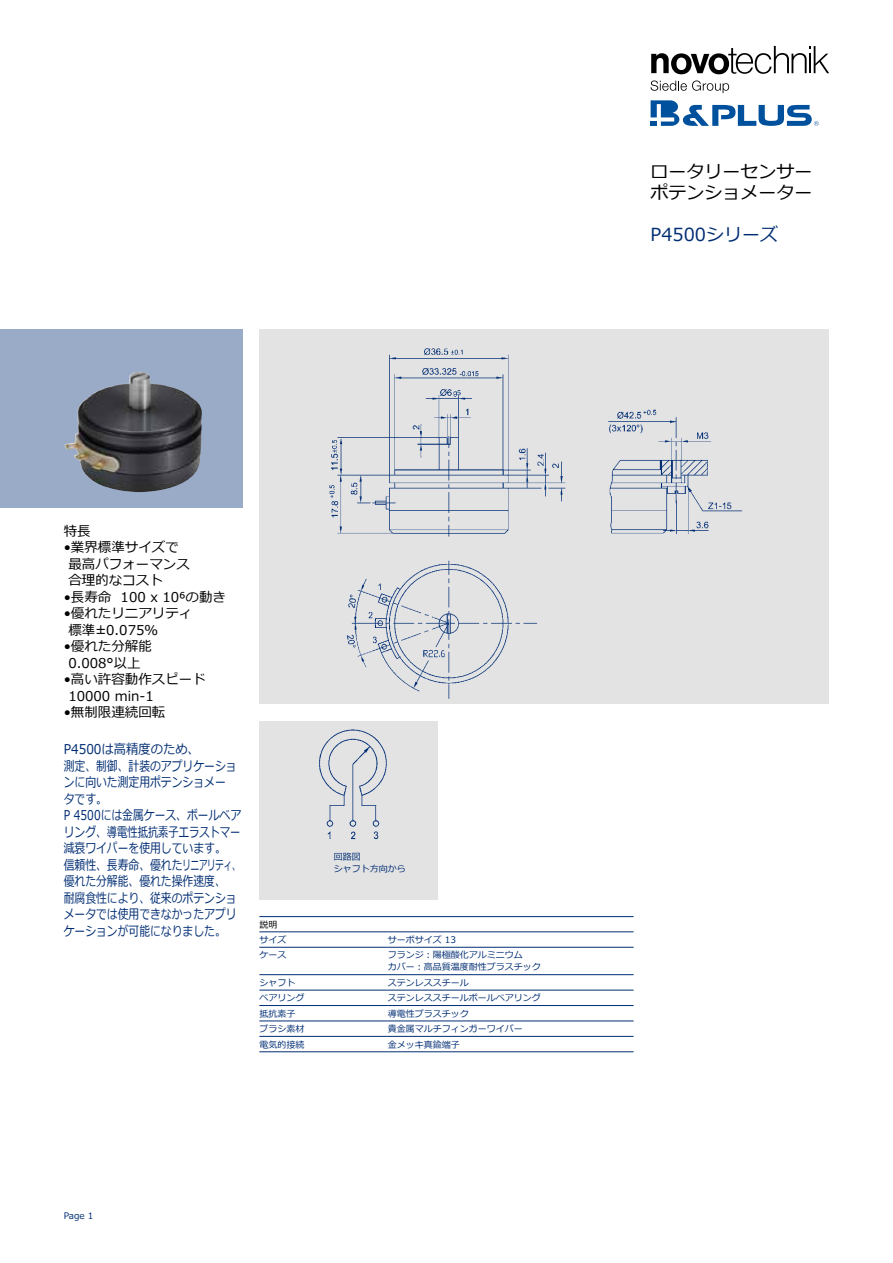
<style>
.page{position:relative;width:893px;height:1263px;background:#fff}
.page>*{position:absolute;margin:0;border:0;box-sizing:border-box;transform-origin:0 0}
.t1{font:18px/21px "Meiryo";color:#000}
.t2{font:18px "Meiryo";color:#002d73}
.t3{font:13.5px/16.5px "Meiryo";color:#002d73;scale:.91 1}
.t4{font:13.5px/16.5px "Meiryo";color:#000}
.t5{font:9px/12px "Meiryo";color:#002d73}
.t6{font:9px "Meiryo";color:#000}
</style>
<div class="page">
<div style="left:0;top:330px;width:242px;height:178px;background:#99abc7"></div>
<img style="left:65px;top:372px;width:137px;height:120px">
<hr style="left:259px;top:916px;width:375px;height:1px;background:#002d73">
<hr style="left:259px;top:931px;width:129px;height:1px;background:#002d73">
<hr style="left:388px;top:931px;width:246px;height:1px;background:#002d73">
<hr style="left:259px;top:947px;width:129px;height:1px;background:#002d73">
<hr style="left:388px;top:947px;width:246px;height:1px;background:#002d73">
<hr style="left:259px;top:974px;width:129px;height:1px;background:#002d73">
<hr style="left:388px;top:974px;width:246px;height:1px;background:#002d73">
<hr style="left:259px;top:990px;width:129px;height:1px;background:#002d73">
<hr style="left:388px;top:990px;width:246px;height:1px;background:#002d73">
<hr style="left:259px;top:1005px;width:129px;height:1px;background:#002d73">
<hr style="left:388px;top:1005px;width:246px;height:1px;background:#002d73">
<hr style="left:259px;top:1021px;width:129px;height:1px;background:#002d73">
<hr style="left:388px;top:1021px;width:246px;height:1px;background:#002d73">
<hr style="left:259px;top:1036px;width:129px;height:1px;background:#002d73">
<hr style="left:388px;top:1036px;width:246px;height:1px;background:#002d73">
<hr style="left:259px;top:1051px;width:129px;height:1px;background:#002d73">
<hr style="left:388px;top:1051px;width:246px;height:1px;background:#002d73">
<div style="left:259px;top:330px;width:570px;height:374px;background:#e3e3e4"></div>
<img style="left:329px;top:348px;width:414px;height:351px">
<div style="left:259px;top:721px;width:179px;height:179px;background:#e3e3e4"></div>
<img style="left:319px;top:729px;width:68px;height:111px">
<svg style="left:651px;top:100px;width:168px;height:26px"></svg>
<svg style="left:651px;top:46px;width:178px;height:28px"></svg>
<svg style="left:651px;top:80px;width:78px;height:13px"></svg>
<h1 class="t1" style="left:651px;top:161px;width:163px">ロータリーセンサーポテンショメーター</h1>
<h1 class="t2" style="left:651px;top:221px;width:129px">P4500シリーズ</h1>
<p class="t4" style="left:64px;top:523px;width:28px">特長</p>
<p class="t4" style="left:68px;top:540px;width:123px;text-indent:-5px">•業界標準サイズで最高パフォーマンス合理的なコスト</p>
<p class="t4" style="left:64px;top:589px;width:164px">•長寿命 100 x 10⁶の動き</p>
<p class="t4" style="left:68px;top:606px;width:126px;text-indent:-5px">•優れたリニアリティ標準±0.075％</p>
<p class="t4" style="left:64px;top:639px;width:90px;text-align:center">•優れた分解能<br>0.008°以上</p>
<p class="t4" style="left:68px;top:672px;width:139px;text-indent:-5px">•高い許容動作スピード<br>10000 min-1</p>
<p class="t4" style="left:64px;top:705px;width:103px">•無制限連続回転</p>
<p class="t3" style="left:64px;top:742px;width:196px">P4500は高精度のため、<br>測定、制御、計装のアプリケーションに向いた測定用ポテンショメー<br>タです。<br>P 4500には金属ケース、ボールベアリング、導電性抵抗素子エラストマー減衰ワイパーを使用しています。<br>信頼性、長寿命、優れたリニアリティ、優れた分解能、優れた操作速度、<br>耐腐食性により、従来のポテンショメータでは使用できなかったアプリケーションが可能になりました。</p>
<p class="t5" style="left:334px;top:851px;width:73px">回路図<br>シャフト方向から</p>
<p class="t6" style="left:259px;top:918px;width:19px">説明</p>
<p class="t5" style="left:259px;top:934px;width:28px">サイズ</p>
<p class="t5" style="left:388px;top:934px;width:70px">サーボサイズ 13</p>
<p class="t5" style="left:259px;top:950px;width:28px">ケース</p>
<p class="t5" style="left:388px;top:950px;width:154px">フランジ：陽極酸化アルミニウム<br>カバー：高品質温度耐性プラスチック</p>
<p class="t5" style="left:259px;top:977px;width:37px">シャフト</p>
<p class="t5" style="left:388px;top:977px;width:82px">ステンレススチール</p>
<p class="t5" style="left:259px;top:992px;width:46px">ベアリング</p>
<p class="t5" style="left:388px;top:992px;width:154px">ステンレススチールボールベアリング</p>
<p class="t5" style="left:259px;top:1008px;width:37px">抵抗素子</p>
<p class="t5" style="left:388px;top:1008px;width:82px">導電性プラスチック</p>
<p class="t5" style="left:259px;top:1023px;width:46px">ブラシ素材</p>
<p class="t5" style="left:388px;top:1023px;width:136px">貴金属マルチフィンガーワイパー</p>
<p class="t5" style="left:259px;top:1039px;width:46px">電気的接続</p>
<p class="t5" style="left:388px;top:1039px;width:73px">金メッキ真鍮端子</p>
<p class="t5" style="left:64px;top:1210px;width:31px">Page 1</p>
</div>
